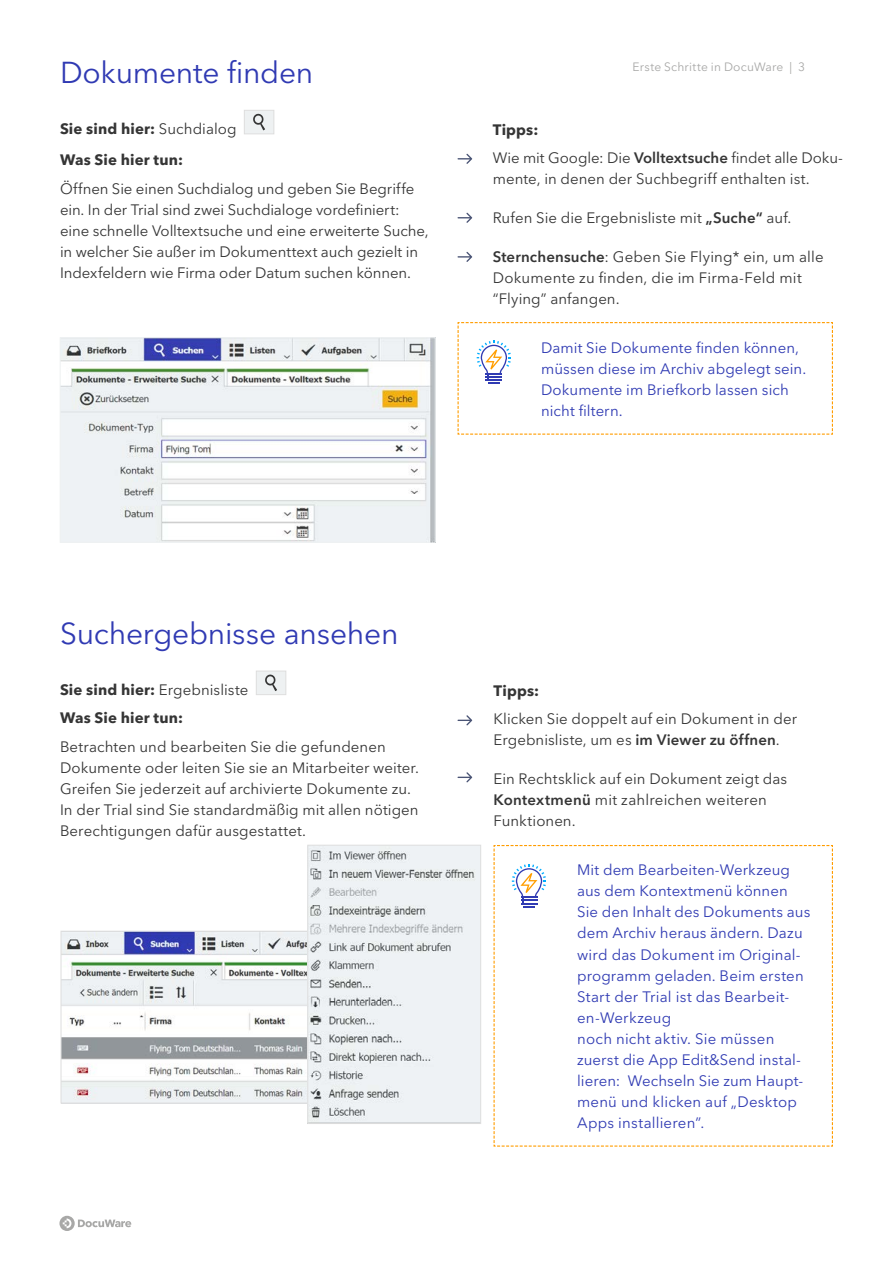
<style>
.page{position:relative;width:893px;height:1263px;background:#fff}
.page>*{position:absolute;margin:0;border:0;box-sizing:border-box;transform-origin:0 0}
.t1{font:30px "Avenir Next LT Pro";letter-spacing:-.01em;color:#303ab3}
.t2{font:15px/21px "Avenir Next LT Pro";letter-spacing:.005em;color:#353535}
.t3{font:15px/21px "Avenir Next LT Pro";letter-spacing:.01em;color:#303bb3}
.t4{font:700 15px/31.5px "Avenir Next LT Pro";letter-spacing:.01em;color:#353535}
.t5{font:12px "Avenir Next LT Pro";letter-spacing:.02em;color:#a8a8a7}
.s1{font-weight:400}
.s2{font-weight:700}
.s3{font-weight:600}
</style>
<div class="page">
<svg style="left:59px;top:1216px;width:72px;height:15px"></svg>
<svg style="left:458px;top:154px;width:14px;height:10px"></svg>
<svg style="left:458px;top:213px;width:14px;height:10px"></svg>
<svg style="left:458px;top:252px;width:14px;height:10px"></svg>
<svg style="left:458px;top:715px;width:14px;height:10px"></svg>
<svg style="left:458px;top:772px;width:14px;height:10px"></svg>
<div style="left:244px;top:110px;width:30px;height:24px;background:#eef1f2;border:1px solid #dedede"></div>
<svg style="left:253px;top:114px;width:12px;height:16px"></svg>
<div style="left:256px;top:671px;width:30px;height:24px;background:#eef1f2;border:1px solid #dedede"></div>
<svg style="left:265px;top:674px;width:12px;height:17px"></svg>
<img style="left:63px;top:933px;width:245px;height:168px">
<div style="left:61px;top:931px;width:340px;height:172px;border:1px solid #dedede"></div>
<img style="left:310px;top:847px;width:169px;height:275px">
<div style="left:308px;top:845px;width:173px;height:279px;border:1px solid #dedede"></div>
<svg style="left:457px;top:322px;width:376px;height:113px"></svg>
<img style="left:62px;top:340px;width:371px;height:200px">
<div style="left:60px;top:338px;width:375px;height:204px;border:1px solid #eef1f2"></div>
<svg style="left:493px;top:845px;width:340px;height:302px"></svg>
<h1 class="t1" style="left:60px;top:54px;width:255px">Dokumente finden</h1>
<p class="t4" style="left:60px;top:112px;width:178px">Sie sind hier: <span class="s1">Suchdialog<br></span>Was Sie hier tun:</p>
<p class="t2" style="left:60px;top:178px;width:370px">Öffnen Sie einen Suchdialog und geben Sie Begriffe ein. In der Trial sind zwei Suchdialoge vordefiniert: eine schnelle Volltextsuche und eine erweiterte Suche, in welcher Sie außer im Dokumenttext auch gezielt in Indexfeldern wie Firma oder Datum suchen können.</p>
<p class="t5" style="left:633px;top:60px;width:174px">Erste Schritte in DocuWare | 3</p>
<p class="t2" style="left:493px;top:115px;width:352px;line-height:28.5px"><span class="s2">Tipps:<br></span>Wie mit Google: Die <span class="s3">Volltextsuche</span> findet alle Doku-</p>
<p class="t2" style="left:493px;top:168px;width:319px">mente, in denen der Suchbegriff enthalten ist.</p>
<p class="t2" style="left:493px;top:207px;width:300px">Rufen Sie die Ergebnisliste mit <span class="s3">„Suche“</span> auf.</p>
<p class="t2" style="left:493px;top:246px;width:332px"><span class="s3">Sternchensuche</span>: Geben Sie Flying* ein, um alle<br>Dokumente zu finden, die im Firma-Feld mit “Flying” anfangen.</p>
<p class="t3" style="left:541px;top:337px;width:267px">Damit Sie Dokumente finden können, müssen diese im Archiv abgelegt sein.<br>Dokumente im Briefkorb lassen sich nicht filtern.</p>
<h1 class="t1" style="left:60px;top:616px;width:340px">Suchergebnisse ansehen</h1>
<p class="t4" style="left:60px;top:675px;width:190px;line-height:28.5px">Sie sind hier: <span class="s1">Ergebnisliste<br></span>Was Sie hier tun:</p>
<p class="t2" style="left:60px;top:736px;width:360px">Betrachten und bearbeiten Sie die gefundenen Dokumente oder leiten Sie sie an Mitarbeiter weiter.<br>Greifen Sie jederzeit auf archivierte Dokumente zu.<br>In der Trial sind Sie standardmäßig mit allen nötigen Berechtigungen dafür ausgestattet.</p>
<p class="t4" style="left:493px;top:675px;width:47px">Tipps:</p>
<p class="t2" style="left:493px;top:709px;width:305px">Klicken Sie doppelt auf ein Dokument in der<br>Ergebnisliste, um es <span class="s3">im Viewer zu öffnen</span>.</p>
<p class="t2" style="left:493px;top:769px;width:295px">Ein Rechtsklick auf ein Dokument zeigt das<br><span class="s3">Kontextmenü</span> mit zahlreichen weiteren<br>Funktionen.</p>
<p class="t3" style="left:577px;top:860px;width:235px">Mit dem Bearbeiten-Werkzeug aus dem Kontextmenü können<br>Sie den Inhalt des Dokuments aus dem Archiv heraus ändern. Dazu wird das Dokument im Original&shy;programm geladen. Beim ersten<br>Start der Trial ist das Bearbeit&shy;en-Werkzeug<br>noch nicht aktiv. Sie müssen zuerst die App Edit&amp;Send instal&shy;lieren: Wechseln Sie zum Haupt&shy;menü und klicken auf „Desktop<br>Apps installieren”.</p>
</div>
